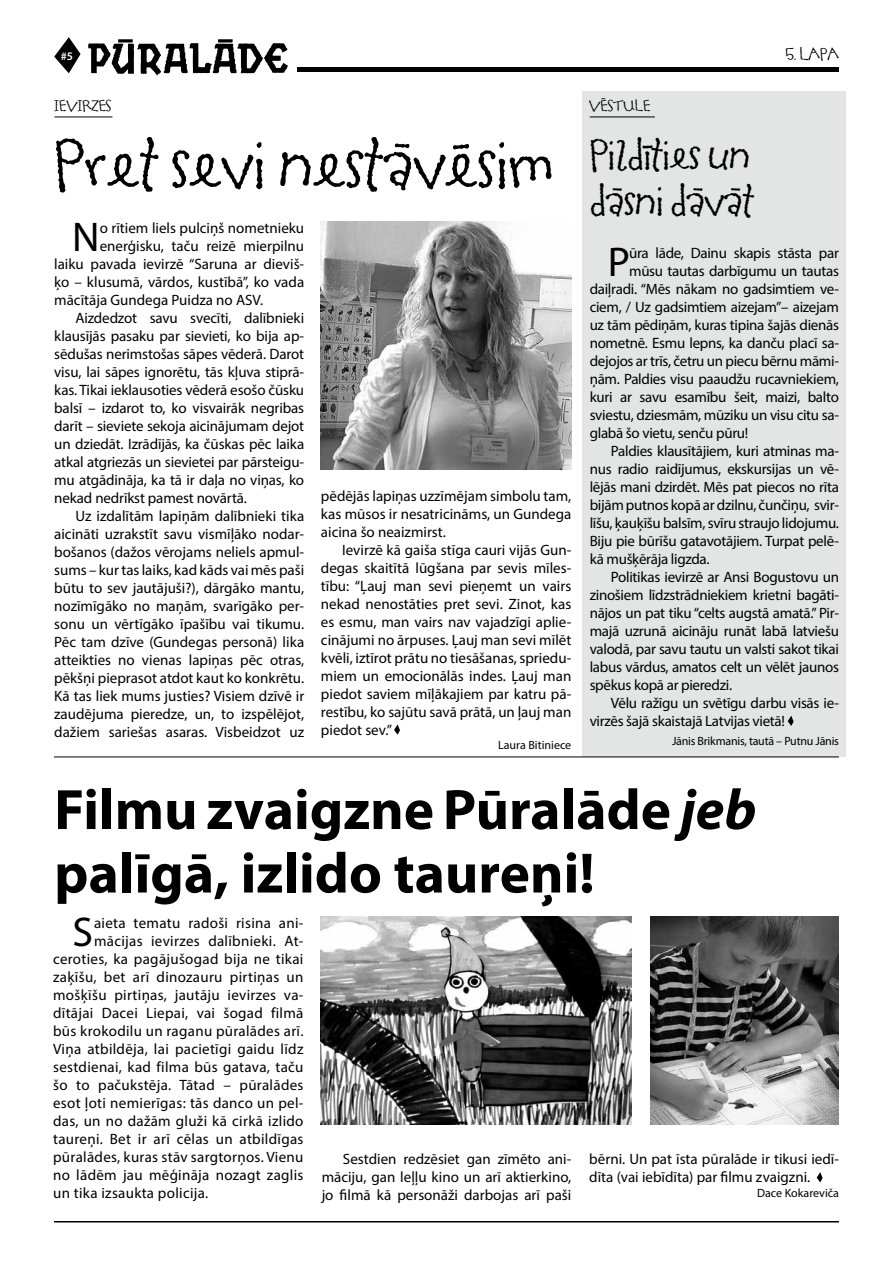
<style>
.page{position:relative;width:893px;height:1263px;background:#fff}
.page>*{position:absolute;margin:0;border:0;box-sizing:border-box;transform-origin:0 0}
.t1{font:62.7px "Tapioca ITC";color:#000}
.t2{font:700 57.3px/63.4px "Myriad Pro";color:#000}
.t3{font:41.7px "Myriad Pro";color:#000}
.t4{font:38.4px/46.2px "Tapioca ITC";letter-spacing:-.02em;color:#000}
.t5{font:15px/18px "Myriad Pro";letter-spacing:-.005em;color:#000;text-align:justify}
.t6{font:15px "Myriad Pro";letter-spacing:.02em;color:#000}
.t7{font:15px "Tapioca ITC";color:#000}
.t8{font:13.5px "Tapioca ITC";color:#000}
.t9{font:12px "Myriad Pro";letter-spacing:-.01em;color:#000}
.t10{font:600 11.55px "Myriad Pro";color:#fff}
.s1{font-style:italic}
</style>
<div class="page">
<div style="left:583px;top:91px;width:263px;height:665px;background:#e3e4e4"></div>
<svg style="left:54px;top:37px;width:27px;height:36px"></svg>
<div style="left:298px;top:67px;width:541px;height:5px;background:#000"></div>
<svg style="left:88px;top:39px;width:200px;height:37px"></svg>
<hr style="left:54px;top:1221px;width:785px;height:1px;background:#000">
<hr style="left:55px;top:117px;width:57px;height:1px;background:#000">
<hr style="left:590px;top:117px;width:65px;height:1px;background:#000">
<svg style="left:394px;top:724px;width:6px;height:11px"></svg>
<svg style="left:788px;top:716px;width:6px;height:10px"></svg>
<hr style="left:54px;top:756px;width:785px;height:1px;background:#000">
<svg style="left:817px;top:1172px;width:6px;height:10px"></svg>
<img style="left:321px;top:916px;width:310px;height:209px">
<img style="left:650px;top:916px;width:189px;height:209px">
<img style="left:321px;top:222px;width:250px;height:247px">
<p class="t10" style="left:61px;top:49px;width:14px">#5</p>
<p class="t7" style="left:785px;top:44px;width:55px">5. LAPA</p>
<p class="t8" style="left:54px;top:97px;width:57px">ievirzes</p>
<p class="t8" style="left:589px;top:97px;width:62px">vēstule</p>
<h1 class="t1" style="left:54px;top:123px;width:501px">Pret sevi nestāvēsim</h1>
<h3 class="t3" style="left:72px;top:211px;width:29px">N</h3>
<p class="t5" style="left:100px;top:219px;width:206px">o rītiem liels pulciņš nometnieku</p>
<p class="t5" style="left:100px;top:237px;width:206px">enerģisku, taču reizē mierpilnu</p>
<p class="t5" style="left:54px;top:255px;width:252px">laiku pavada ievirzē “Saruna ar dieviš-</p>
<p class="t5" style="left:54px;top:273px;width:252px">ķo – klusumā, vārdos, kustībā”, ko vada</p>
<p class="t5" style="left:54px;top:291px;width:211px">mācītāja Gundega Puidza no ASV.</p>
<p class="t5" style="left:75px;top:309px;width:230px">Aizdedzot savu svecīti, dalībnieki</p>
<p class="t5" style="left:54px;top:327px;width:251px">klausījās pasaku par sievieti, ko bija ap-</p>
<p class="t5" style="left:54px;top:345px;width:251px">sēdušas nerimstošas sāpes vēderā. Darot</p>
<p class="t5" style="left:54px;top:363px;width:252px">visu, lai sāpes ignorētu, tās kļuva stiprā-</p>
<p class="t5" style="left:54px;top:381px;width:251px">kas. Tikai ieklausoties vēderā esošo čūsku</p>
<p class="t5" style="left:54px;top:399px;width:251px">balsī – izdarot to, ko visvairāk negribas</p>
<p class="t5" style="left:54px;top:417px;width:252px">darīt – sieviete sekoja aicinājumam dejot</p>
<p class="t5" style="left:54px;top:435px;width:252px">un dziedāt. Izrādījās, ka čūskas pēc laika</p>
<p class="t5" style="left:54px;top:453px;width:251px">atkal atgriezās un sievietei par pārsteigu-</p>
<p class="t5" style="left:54px;top:471px;width:251px">mu atgādināja, ka tā ir daļa no viņas, ko</p>
<p class="t5" style="left:54px;top:489px;width:194px">nekad nedrīkst pamest novārtā.</p>
<p class="t5" style="left:75px;top:507px;width:230px">Uz izdalītām lapiņām dalībnieki tika</p>
<p class="t5" style="left:54px;top:525px;width:251px">aicināti uzrakstīt savu vismīļāko nodar-</p>
<p class="t5" style="left:54px;top:543px;width:252px">bošanos (dažos vērojams neliels apmul-</p>
<p class="t5" style="left:54px;top:561px;width:252px">sums – kur tas laiks, kad kāds vai mēs paši</p>
<p class="t5" style="left:54px;top:579px;width:251px">būtu to sev jautājuši?), dārgāko mantu,</p>
<p class="t5" style="left:54px;top:597px;width:251px">nozīmīgāko no maņām, svarīgāko per-</p>
<p class="t5" style="left:54px;top:615px;width:251px">sonu un vērtīgāko īpašību vai tikumu.</p>
<p class="t5" style="left:54px;top:633px;width:251px">Pēc tam dzīve (Gundegas personā) lika</p>
<p class="t5" style="left:54px;top:651px;width:251px">atteikties no vienas lapiņas pēc otras,</p>
<p class="t5" style="left:54px;top:669px;width:251px">pēkšņi pieprasot atdot kaut ko konkrētu.</p>
<p class="t5" style="left:54px;top:687px;width:252px">Kā tas liek mums justies? Visiem dzīvē ir</p>
<p class="t5" style="left:54px;top:705px;width:251px">zaudējuma pieredze, un, to izspēlējot,</p>
<p class="t5" style="left:54px;top:723px;width:251px">dažiem sariešas asaras. Visbeidzot uz</p>
<p class="t5" style="left:321px;top:486px;width:252px">pēdējās lapiņas uzzīmējam simbolu tam, kas mūsos ir nesatricināms, un Gundega aicina šo neaizmirst.</p>
<p class="t5" style="left:321px;top:540px;width:252px;text-indent:21px">Ievirzē kā gaiša stīga cauri vijās Gun&shy;degas skaitītā lūgšana par sevis mīles&shy;tību: “Ļauj man sevi pieņemt un vairs nekad nenostāties pret sevi. Zinot, kas es esmu, man vairs nav vajadzīgi aplie&shy;cinājumi no ārpuses. Ļauj man sevi mīlēt kvēli, iztīrot prātu no tiesāšanas, spriedu&shy;miem un emocionālās indes. Ļauj man piedot saviem mīļākajiem par katru pā&shy;restību, ko sajūtu savā prātā, un ļauj man piedot sev.”</p>
<p class="t9" style="left:498px;top:738px;width:75px">Laura Bitiniece</p>
<h3 class="t4" style="left:590px;top:132px;width:166px">Pildīties un dāsni dāvāt</h3>
<h3 class="t3" style="left:608px;top:236px;width:24px">P</h3>
<p class="t5" style="left:629px;top:244px;width:211px">ūra lāde, Dainu skapis stāsta par</p>
<p class="t5" style="left:629px;top:262px;width:211px">mūsu tautas darbīgumu un tautas</p>
<p class="t5" style="left:590px;top:280px;width:251px">daiļradi. “Mēs nākam no gadsimtiem ve-</p>
<p class="t5" style="left:590px;top:298px;width:251px">ciem, / Uz gadsimtiem aizejam”– aizejam</p>
<p class="t5" style="left:590px;top:316px;width:251px">uz tām pēdiņām, kuras tipina šajās dienās</p>
<p class="t5" style="left:590px;top:334px;width:251px">nometnē. Esmu lepns, ka danču placī sa-</p>
<p class="t5" style="left:590px;top:352px;width:251px">dejojos ar trīs, četru un piecu bērnu māmi-</p>
<p class="t5" style="left:590px;top:370px;width:251px">ņām. Paldies visu paaudžu rucavniekiem,</p>
<p class="t5" style="left:590px;top:388px;width:251px">kuri ar savu esamību šeit, maizi, balto</p>
<p class="t5" style="left:590px;top:406px;width:251px">sviestu, dziesmām, mūziku un visu citu sa-</p>
<p class="t5" style="left:590px;top:424px;width:160px">glabā šo vietu, senču pūru!</p>
<p class="t5" style="left:611px;top:442px;width:230px">Paldies klausītājiem, kuri atminas ma-</p>
<p class="t5" style="left:590px;top:460px;width:251px">nus radio raidījumus, ekskursijas un vē-</p>
<p class="t5" style="left:590px;top:478px;width:251px">lējās mani dzirdēt. Mēs pat piecos no rīta</p>
<p class="t5" style="left:590px;top:496px;width:251px">bijām putnos kopā ar dzilnu, čunčiņu, svir-</p>
<p class="t5" style="left:590px;top:514px;width:251px">līšu, ķauķīšu balsīm, svīru straujo lidojumu.</p>
<p class="t5" style="left:590px;top:532px;width:251px">Biju pie būrīšu gatavotājiem. Turpat pelē-</p>
<p class="t5" style="left:590px;top:550px;width:121px">kā mušķērāja ligzda.</p>
<p class="t5" style="left:611px;top:568px;width:230px">Politikas ievirzē ar Ansi Bogustovu un</p>
<p class="t5" style="left:590px;top:586px;width:251px">zinošiem līdzstrādniekiem krietni bagāti-</p>
<p class="t5" style="left:590px;top:604px;width:251px">nājos un pat tiku “celts augstā amatā.” Pir-</p>
<p class="t5" style="left:590px;top:622px;width:251px">majā uzrunā aicināju runāt labā latviešu</p>
<p class="t5" style="left:590px;top:640px;width:251px">valodā, par savu tautu un valsti sakot tikai</p>
<p class="t5" style="left:590px;top:658px;width:251px">labus vārdus, amatos celt un vēlēt jaunos</p>
<p class="t5" style="left:590px;top:676px;width:144px">spēkus kopā ar pieredzi.</p>
<p class="t5" style="left:611px;top:694px;width:230px">Vēlu ražīgu un svētīgu darbu visās ie-</p>
<p class="t5" style="left:590px;top:712px;width:197px">virzēs šajā skaistajā Latvijas vietā!</p>
<p class="t9" style="left:672px;top:733px;width:168px">Jānis Brikmanis, tautā – Putnu Jānis</p>
<h2 class="t2" style="left:54px;top:776px;width:704px">Filmu zvaigzne Pūralāde <span class="s1">jeb </span>palīgā, izlido taureņi!</h2>
<h3 class="t3" style="left:73px;top:906px;width:22px">S</h3>
<p class="t6" style="left:94px;top:913px;width:211px">aieta tematu radoši risina ani-</p>
<p class="t6" style="left:94px;top:931px;width:211px">mācijas ievirzes dalībnieki. At-</p>
<p class="t6" style="left:53px;top:949px;width:252px">ceroties, ka pagājušogad bija ne tikai</p>
<p class="t6" style="left:53px;top:967px;width:252px">zaķīšu, bet arī dinozauru pirtiņas un</p>
<p class="t6" style="left:53px;top:985px;width:252px">mošķīšu pirtiņas, jautāju ievirzes va-</p>
<p class="t6" style="left:53px;top:1003px;width:252px">dītājai Dacei Liepai, vai šogad filmā</p>
<p class="t6" style="left:53px;top:1021px;width:252px">būs krokodilu un raganu pūralādes arī.</p>
<p class="t6" style="left:53px;top:1039px;width:252px">Viņa atbildēja, lai pacietīgi gaidu līdz</p>
<p class="t6" style="left:53px;top:1057px;width:252px">sestdienai, kad filma būs gatava, taču</p>
<p class="t6" style="left:53px;top:1075px;width:252px">šo to pačukstēja. Tātad – pūralādes</p>
<p class="t6" style="left:53px;top:1093px;width:252px">esot ļoti nemierīgas: tās danco un pel-</p>
<p class="t6" style="left:53px;top:1111px;width:252px">das, un no dažām gluži kā cirkā izlido</p>
<p class="t6" style="left:53px;top:1129px;width:252px">taureņi. Bet ir arī cēlas un atbildīgas</p>
<p class="t6" style="left:53px;top:1147px;width:252px">pūralādes, kuras stāv sargtorņos. Vienu</p>
<p class="t6" style="left:53px;top:1165px;width:252px">no lādēm jau mēģināja nozagt zaglis</p>
<p class="t6" style="left:53px;top:1183px;width:157px">un tika izsaukta policija.</p>
<p class="t5" style="left:322px;top:1150px;width:251px;text-indent:21px">Sestdien redzēsiet gan zīmēto ani&shy;māciju, gan leļļu kino un arī aktierkino, jo filmā kā personāži darbojas arī paši</p>
<p class="t5" style="left:589px;top:1150px;width:251px">bērni. Un pat īsta pūralāde ir tikusi iedī&shy;dīta (vai iebīdīta) par filmu zvaigzni.</p>
<p class="t9" style="left:757px;top:1185px;width:83px">Dace Kokareviča</p>
</div>
